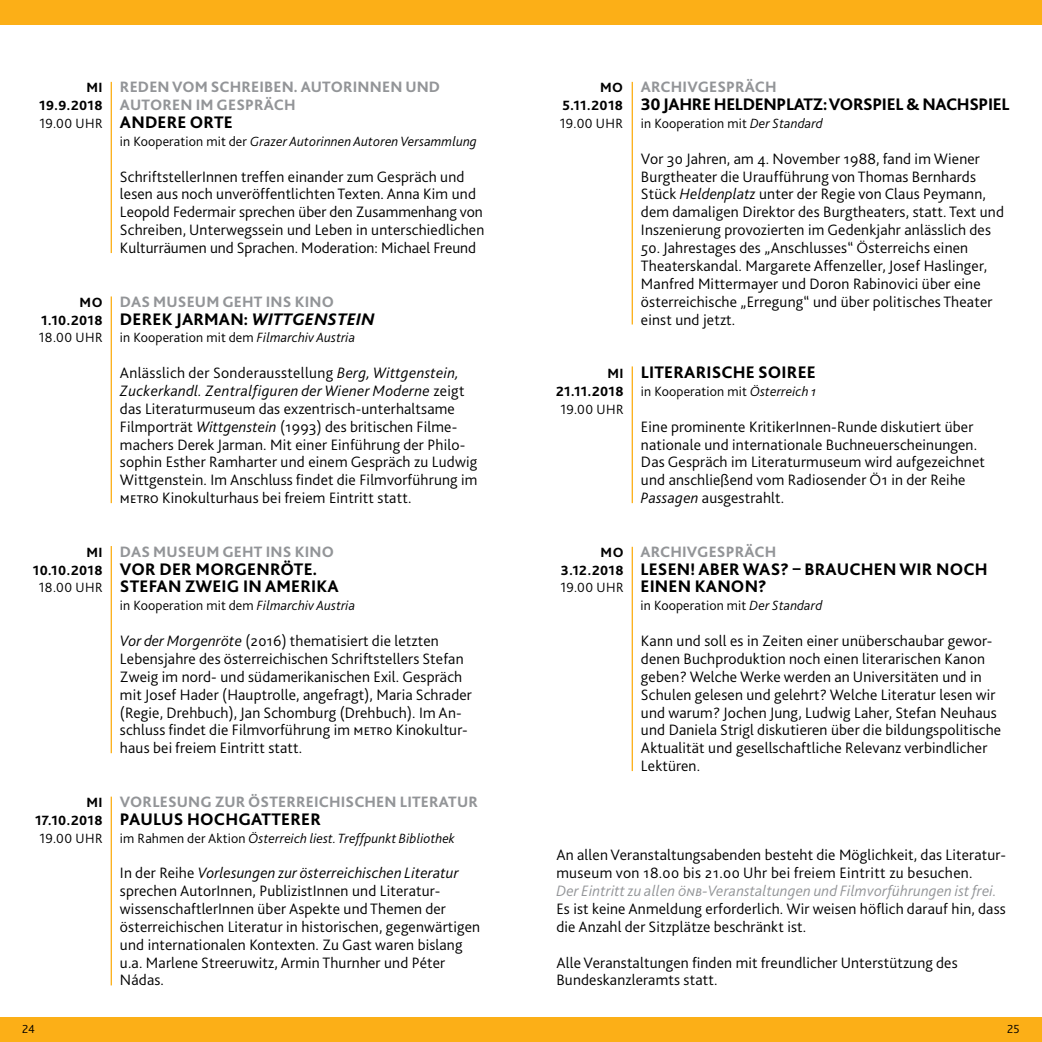
<style>
.page{position:relative;width:1042px;height:1042px;background:#fff}
.page>*{position:absolute;margin:0;border:0;box-sizing:border-box;transform-origin:0 0}
.t1{font:800 17.5px/17.8px "Bliss 2";letter-spacing:.01em;color:#000}
.t2{font:800 17.5px "Bliss 2";letter-spacing:-.02em;color:#000}
.t3{font:300 15.75px/17.8px "Bliss 2";letter-spacing:.01em;color:#000}
.t4{font:800 15.75px/17.8px "Bliss 2";letter-spacing:.01em;color:#939598}
.t5{font:italic 300 15.75px "Bliss 2";letter-spacing:.01em;color:#939598}
.t6{font:300 14px "Bliss 2";letter-spacing:.01em;color:#000}
.t7{font:italic 300 14px "Bliss 2";letter-spacing:.01em;color:#000}
.t8{font:800 14px/17.8px "Bliss 2";letter-spacing:.03em;color:#000;text-align:right}
.t9{font:300 12.25px "Bliss 2";color:#000}
.s1{font-style:normal}
.s2{font-style:italic}
</style>
<div class="page">
<div style="left:0;top:1017px;width:1042px;height:25px;background:#fcaf17"></div>
<div style="left:0;top:0;width:1042px;height:25px;background:#fcaf17"></div>
<hr style="left:631px;top:82px;width:2px;height:242px;background:#fcaf17">
<hr style="left:631px;top:366px;width:2px;height:137px;background:#fcaf17">
<hr style="left:631px;top:547px;width:2px;height:224px;background:#fcaf17">
<hr style="left:111px;top:82px;width:1px;height:171px;background:#fcaf17">
<hr style="left:111px;top:296px;width:1px;height:207px;background:#fcaf17">
<hr style="left:111px;top:546px;width:1px;height:207px;background:#fcaf17">
<hr style="left:111px;top:796px;width:1px;height:189px;background:#fcaf17">
<p class="t8" style="left:39px;top:79px;width:65px">MI<br>19.9.2018</p>
<p class="t6" style="left:39px;top:115px;width:65px">19.00 UHR</p>
<p class="t8" style="left:41px;top:293px;width:63px">MO<br>1.10.2018</p>
<p class="t6" style="left:39px;top:329px;width:65px">18.00 UHR</p>
<p class="t4" style="left:120px;top:78px;width:322px">REDEN VOM SCHREIBEN. AUTORINNEN UND<br>AUTOREN IM GESPRÄCH</p>
<p class="t1" style="left:120px;top:113px;width:114px">ANDERE ORTE</p>
<p class="t7" style="left:120px;top:133px;width:358px"><span class="s1">in Kooperation mit der</span> Grazer Autorinnen Autoren Versammlung</p>
<p class="t3" style="left:120px;top:167px;width:366px">SchriftstellerInnen treffen einander zum Gespräch und lesen aus noch unveröffentlichten Texten. Anna Kim und Leopold Federmair sprechen über den Zusammenhang von Schreiben, Unterwegssein und Leben in unterschiedlichen Kulturräumen und Sprachen. Moderation: Michael Freund</p>
<p class="t4" style="left:120px;top:292px;width:215px">DAS MUSEUM GEHT INS KINO</p>
<p class="t1" style="left:120px;top:310px;width:256px">DEREK JARMAN: <span class="s2">WITTGENSTEIN</span></p>
<p class="t6" style="left:120px;top:329px;width:237px">in Kooperation mit dem <span class="s2">Filmarchiv Austria</span></p>
<p class="t3" style="left:120px;top:363px;width:359px">Anlässlich der Sonderausstellung <span class="s2">Berg, Wittgenstein, Zuckerkandl. Zentralfiguren der Wiener Moderne</span> zeigt das Literaturmuseum das exzentrisch-unterhaltsame Filmporträt <span class="s2">Wittgenstein</span> (1993) des britischen Filme&shy;machers Derek Jarman. Mit einer Einführung der Philo&shy;sophin Esther Ramharter und einem Gespräch zu Ludwig Wittgenstein. Im Anschluss findet die Filmvorführung im METRO Kinokulturhaus bei freiem Eintritt statt.</p>
<p class="t8" style="left:562px;top:79px;width:62px">MO<br>5.11.2018</p>
<p class="t6" style="left:560px;top:115px;width:65px">19.00 UHR</p>
<p class="t8" style="left:556px;top:364px;width:69px">MI<br>21.11.2018</p>
<p class="t6" style="left:560px;top:400px;width:65px">19.00 UHR</p>
<p class="t4" style="left:641px;top:78px;width:137px">ARCHIVGESPRÄCH</p>
<p class="t2" style="left:641px;top:93px;width:370px">30 JAHRE HELDENPLATZ: VORSPIEL &amp; NACHSPIEL</p>
<p class="t6" style="left:641px;top:115px;width:183px">in Kooperation mit <span class="s2">Der Standard</span></p>
<p class="t3" style="left:641px;top:149px;width:364px">Vor 30 Jahren, am 4. November 1988, fand im Wiener Burgtheater die Uraufführung von Thomas Bernhards Stück <span class="s2">Heldenplatz</span> unter der Regie von Claus Peymann, dem damaligen Direktor des Burgtheaters, statt. Text und Inszenierung provozierten im Gedenkjahr anlässlich des</p>
<p class="t3" style="left:641px;top:238px;width:353px">50. Jahrestages des „Anschlusses“ Österreichs einen Theaterskandal. Margarete Affenzeller, Josef Haslinger, Manfred Mittermayer und Doron Rabinovici über eine österreichische „Erregung“ und über politisches Theater einst und jetzt.</p>
<p class="t1" style="left:641px;top:363px;width:176px">LITERARISCHE SOIREE</p>
<p class="t6" style="left:641px;top:383px;width:177px">in Kooperation mit <span class="s2">Österreich 1</span></p>
<p class="t3" style="left:641px;top:417px;width:345px">Eine prominente KritikerInnen-Runde diskutiert über nationale und internationale Buchneuerscheinungen.<br>Das Gespräch im Literaturmuseum wird aufgezeichnet und anschließend vom Radiosender Ö1 in der Reihe <span class="s2">Passagen</span> ausgestrahlt.</p>
<p class="t8" style="left:33px;top:543px;width:71px">MI<br>10.10.2018</p>
<p class="t6" style="left:39px;top:579px;width:65px">18.00 UHR</p>
<p class="t4" style="left:120px;top:542px;width:215px">DAS MUSEUM GEHT INS KINO</p>
<p class="t1" style="left:120px;top:560px;width:220px">VOR DER MORGENRÖTE.<br>STEFAN ZWEIG IN AMERIKA</p>
<p class="t6" style="left:120px;top:597px;width:237px">in Kooperation mit dem <span class="s2">Filmarchiv Austria</span></p>
<p class="t3" style="left:120px;top:631px;width:353px"><span class="s2">Vor der Morgenröte</span> (2016) thematisiert die letzten Lebensjahre des österreichischen Schriftstellers Stefan Zweig im nord- und südamerikanischen Exil. Gespräch mit Josef Hader (Hauptrolle, angefragt), Maria Schrader (Regie, Drehbuch), Jan Schomburg (Drehbuch). Im An&shy;schluss findet die Filmvorführung im METRO Kinokultur&shy;haus bei freiem Eintritt statt.</p>
<p class="t8" style="left:561px;top:543px;width:64px">MO<br>3.12.2018</p>
<p class="t6" style="left:560px;top:579px;width:65px">19.00 UHR</p>
<p class="t4" style="left:640px;top:542px;width:137px">ARCHIVGESPRÄCH</p>
<p class="t1" style="left:640px;top:560px;width:349px">LESEN! ABER WAS? – BRAUCHEN WIR NOCH<br>EINEN KANON?</p>
<p class="t6" style="left:640px;top:597px;width:183px">in Kooperation mit <span class="s2">Der Standard</span></p>
<p class="t3" style="left:641px;top:631px;width:362px">Kann und soll es in Zeiten einer unüberschaubar gewor&shy;denen Buchproduktion noch einen literarischen Kanon geben? Welche Werke werden an Universitäten und in Schulen gelesen und gelehrt? Welche Literatur lesen wir und warum? Jochen Jung, Ludwig Laher, Stefan Neuhaus und Daniela Strigl diskutieren über die bildungspolitische Aktualität und gesellschaftliche Relevanz verbindlicher Lektüren.</p>
<p class="t8" style="left:35px;top:793px;width:69px">MI<br>17.10.2018</p>
<p class="t6" style="left:39px;top:829px;width:65px">19.00 UHR</p>
<p class="t4" style="left:120px;top:792px;width:359px">VORLESUNG ZUR ÖSTERREICHISCHEN LITERATUR</p>
<p class="t1" style="left:120px;top:810px;width:202px">PAULUS HOCHGATTERER</p>
<p class="t7" style="left:120px;top:829px;width:336px"><span class="s1">im Rahmen der Aktion</span> Österreich liest. Treffpunkt Bibliothek</p>
<p class="t3" style="left:120px;top:863px;width:362px">In der Reihe <span class="s2">Vorlesungen zur österreichischen Literatur </span>sprechen AutorInnen, PublizistInnen und Literatur&shy;wissenschaftlerInnen über Aspekte und Themen der österreichischen Literatur in historischen, gegenwärtigen und internationalen Kontexten. Zu Gast waren bislang u.a. Marlene Streeruwitz, Armin Thurnher und Péter Nádas.</p>
<p class="t3" style="left:556px;top:846px;width:451px">An allen Veranstaltungsabenden besteht die Möglichkeit, das Literatur&shy;museum von 18.00 bis 21.00 Uhr bei freiem Eintritt zu besuchen.</p>
<p class="t5" style="left:556px;top:881px;width:442px">Der Eintritt zu allen ÖNB-Veranstaltungen und Filmvorführungen ist frei.</p>
<p class="t3" style="left:556px;top:899px;width:451px">Es ist keine Anmeldung erforderlich. Wir weisen höflich darauf hin, dass die Anzahl der Sitzplätze beschränkt ist.</p>
<p class="t3" style="left:556px;top:953px;width:403px">Alle Veranstaltungen finden mit freundlicher Unterstützung des<br>Bundeskanzleramts statt.</p>
<p class="t9" style="left:22px;top:1021px;width:14px">24</p>
<p class="t9" style="left:1007px;top:1021px;width:14px">25</p>
</div>
